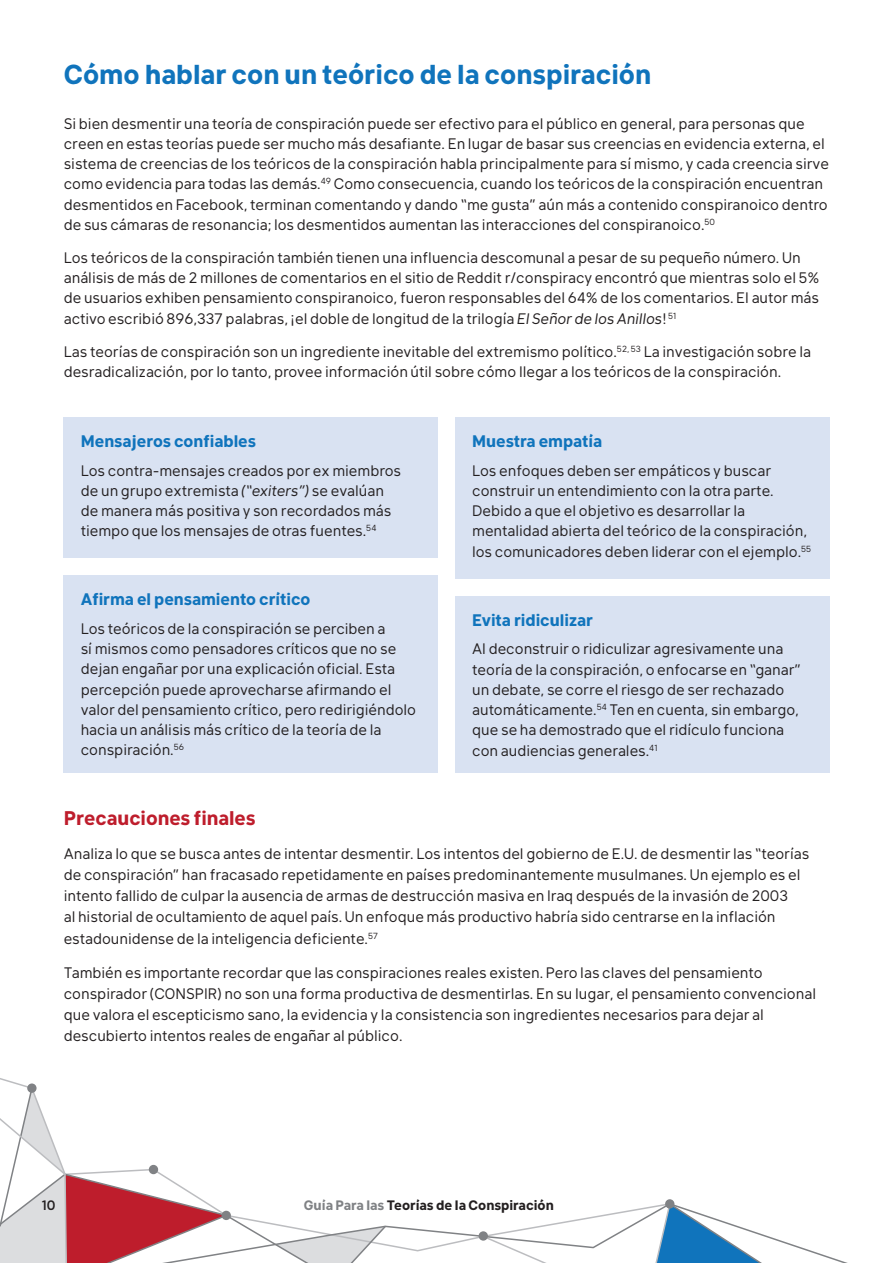
<style>
.page{position:relative;width:893px;height:1263px;background:#fff}
.page>*{position:absolute;margin:0;border:0;box-sizing:border-box;transform-origin:0 0}
.Heading{font:700 27px "Klima";color:#1074bc}
.Subheading_Red_13pt{font:700 19.5px "Klima";color:#be1d2c}
.Subheading_Blue_11pt{font:700 16.5px "Klima";color:#1074bc}
.Body_Text{font:15px/20.2px "Klima";color:#231f20}
.t1{font:700 13.5px "Klima";color:#231f20}
.t2{font:500 13.5px "Klima";color:#231f20}
.s1{font-style:italic}
.s2{color:#808285}
</style>
<div class="page">
<svg style="left:0;top:1078px;width:848px;height:185px"></svg>
<div style="left:149px;top:1165px;width:9px;height:9px;background:#808285;border-radius:50%"></div>
<div style="left:64px;top:417px;width:374px;height:140px;background:#d9e2f2"></div>
<div style="left:455px;top:417px;width:374px;height:162px;background:#d9e2f2"></div>
<div style="left:64px;top:575px;width:374px;height:198px;background:#d9e2f2"></div>
<div style="left:455px;top:596px;width:374px;height:177px;background:#d9e2f2"></div>
<p class="Heading" style="left:64px;top:51px;width:589px">Cómo hablar con un teórico de la conspiración</p>
<p class="Body_Text" style="left:64px;top:111px;width:767px">Si bien desmentir una teoría de conspiración puede ser efectivo para el público en general, para personas que creen en estas teorías puede ser mucho más desafiante. En lugar de basar sus creencias en evidencia externa, el sistema de creencias de los teóricos de la conspiración habla principalmente para sí mismo, y cada creencia sirve como evidencia para todas las demás.<sup>49</sup> Como consecuencia, cuando los teóricos de la conspiración encuentran desmentidos en Facebook, terminan comentando y dando “me gusta” aún más a contenido conspiranoico dentro de sus cámaras de resonancia; los desmentidos aumentan las interacciones del conspiranoico.<sup>50</sup></p>
<p class="Body_Text" style="left:64px;top:246px;width:757px">Los teóricos de la conspiración también tienen una influencia descomunal a pesar de su pequeño número. Un análisis de más de 2 millones de comentarios en el sitio de Reddit r/conspiracy encontró que mientras solo el 5% de usuarios exhiben pensamiento conspiranoico, fueron responsables del 64% de los comentarios. El autor más activo escribió 896,337 palabras, ¡el doble de longitud de la trilogía <span class="s1">El Señor de los Anillos</span>! <sup>51</sup></p>
<p class="Body_Text" style="left:64px;top:339px;width:749px">Las teorías de conspiración son un ingrediente inevitable del extremismo político.<sup>52,</sup> <sup>53</sup> La investigación sobre la desradicalización, por lo tanto, provee información útil sobre cómo llegar a los teóricos de la conspiración.</p>
<p class="Subheading_Blue_11pt" style="left:81px;top:427px;width:177px">Mensajeros confiables</p>
<p class="Body_Text" style="left:81px;top:459px;width:322px">Los contra-mensajes creados por ex miembros de un grupo extremista <span class="s1">(“exiters”)</span> se evalúan de manera más positiva y son recordados más tiempo que los mensajes de otras fuentes.<sup>54</sup></p>
<p class="Subheading_Blue_11pt" style="left:81px;top:585px;width:231px">Afirma el pensamiento crítico</p>
<p class="Body_Text" style="left:81px;top:617px;width:337px">Los teóricos de la conspiración se perciben a<br>sí mismos como pensadores críticos que no se dejan engañar por una explicación oficial. Esta percepción puede aprovecharse afirmando el valor del pensamiento crítico, pero redirigiéndolo hacia un análisis más crítico de la teoría de la conspiración.<sup>56</sup></p>
<p class="Subheading_Blue_11pt" style="left:472px;top:427px;width:131px">Muestra empatía</p>
<p class="Body_Text" style="left:472px;top:459px;width:341px">Los enfoques deben ser empáticos y buscar construir un entendimiento con la otra parte.<br>Debido a que el objetivo es desarrollar la mentalidad abierta del teórico de la conspiración, los comunicadores deben liderar con el ejemplo.<sup>55</sup></p>
<p class="Subheading_Blue_11pt" style="left:472px;top:605px;width:122px">Evita ridiculizar</p>
<p class="Body_Text" style="left:472px;top:637px;width:330px">Al deconstruir o ridiculizar agresivamente una teoría de la conspiración, o enfocarse en “ganar” un debate, se corre el riesgo de ser rechazado automáticamente.<sup>54</sup> Ten en cuenta, sin embargo, que se ha demostrado que el ridículo funciona con audiencias generales.<sup>41</sup></p>
<p class="Subheading_Red_13pt" style="left:64px;top:801px;width:193px">Precauciones finales</p>
<p class="Body_Text" style="left:64px;top:841px;width:747px;line-height:21px">Analiza lo que se busca antes de intentar desmentir. Los intentos del gobierno de E.U. de desmentir las “teorías de conspiración” han fracasado repetidamente en países predominantemente musulmanes. Un ejemplo es el intento fallido de culpar la ausencia de armas de destrucción masiva en Iraq después de la invasión de 2003<br>al historial de ocultamiento de aquel país. Un enfoque más productivo habría sido centrarse en la inflación</p>
<p class="Body_Text" style="left:64px;top:927px;width:316px">estadounidense de la inteligencia deficiente.<sup>57</sup></p>
<p class="Body_Text" style="left:64px;top:961px;width:754px;line-height:21px">También es importante recordar que las conspiraciones reales existen. Pero las claves del pensamiento conspirador (CONSPIR) no son una forma productiva de desmentirlas. En su lugar, el pensamiento convencional que valora el escepticismo sano, la evidencia y la consistencia son ingredientes necesarios para dejar al descubierto intentos reales de engañar al público.</p>
<p class="t2" style="left:42px;top:1193px;width:15px">10</p>
<p class="t1" style="left:304px;top:1193px;width:251px"><span class="s2">Guía Para las</span> Teorías de la Conspiración</p>
</div>
